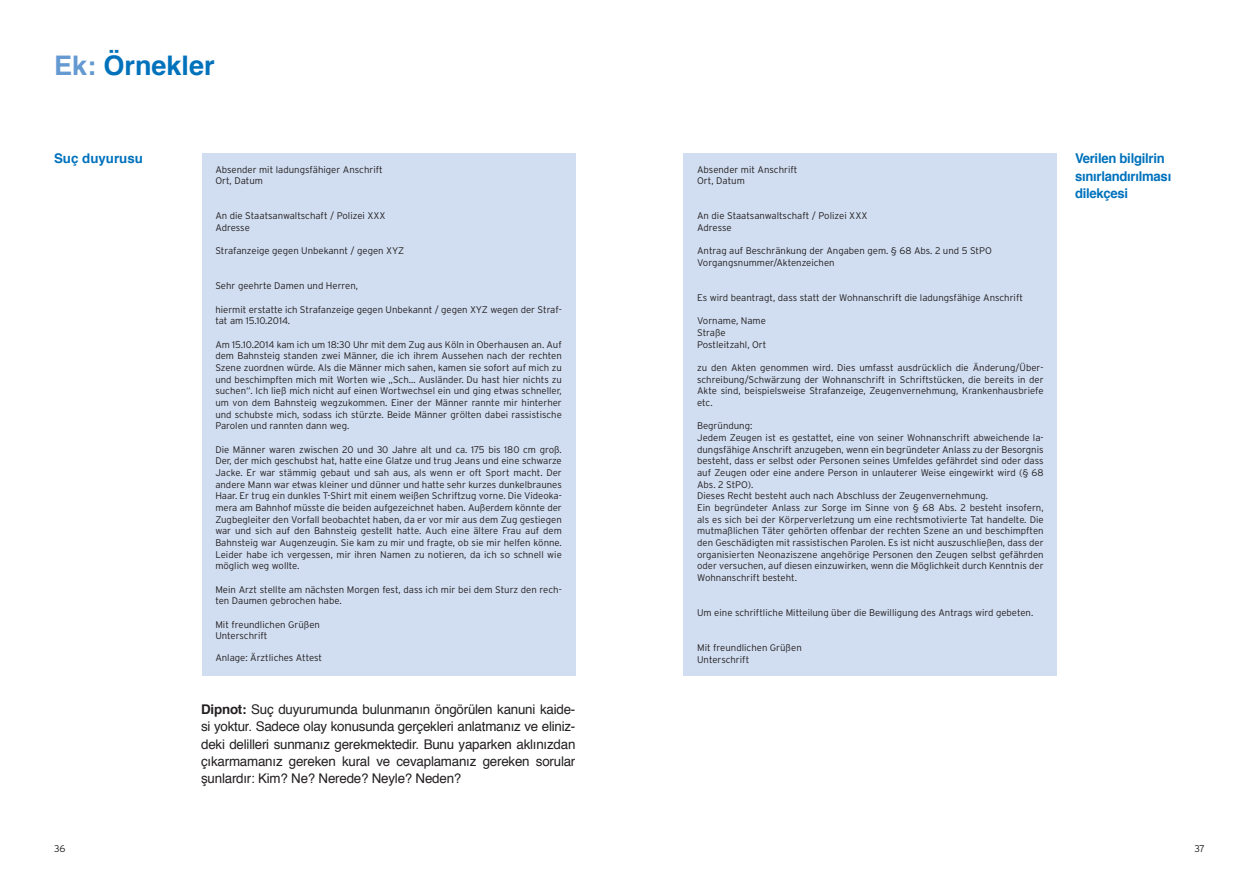
<style>
.page{position:relative;width:1259px;height:893px;background:#fff}
.page>*{position:absolute;margin:0;border:0;box-sizing:border-box;transform-origin:0 0}
.t1{font:700 27px "Helvetica";color:#0072bc}
.t2{font:700 13.5px/17.2px "Helvetica";letter-spacing:-.02em;color:#0072bc}
.t3{font:13.35px/17.2px "Helvetica";letter-spacing:-.015em;color:#231f20;text-align:justify}
.t4{font:700 13.35px "Helvetica";color:#0072bc}
.t5{font:300 9.75px "Interstate";color:#231f20}
.t6{font:300 9.6px/11.7px "Interstate";color:#231f20}
.s1{color:#6599d1}
.s2{font-weight:700}
</style>
<div class="page">
<div style="left:202px;top:153px;width:373px;height:523px;background:#d1def1"></div>
<div style="left:683px;top:153px;width:374px;height:523px;background:#d1def1"></div>
<h1 class="t1" style="left:54px;top:41px;width:162px"><span class="s1">Ek:</span> Örnekler</h1>
<h3 class="t4" style="left:54px;top:147px;width:91px">Suç duyurusu</h3>
<p class="t6" style="left:215px;top:163px;width:169px">Absender mit ladungsfähiger Anschrift<br>Ort, Datum</p>
<p class="t6" style="left:215px;top:210px;width:172px">An die Staatsanwaltschaft / Polizei XXX<br>Adresse</p>
<p class="t6" style="left:215px;top:245px;width:190px">Strafanzeige gegen Unbekannt / gegen XYZ</p>
<p class="t6" style="left:215px;top:280px;width:144px">Sehr geehrte Damen und Herren,</p>
<p class="t6" style="left:215px;top:303px;width:348px">hiermit erstatte ich Strafanzeige gegen Unbekannt / gegen XYZ wegen der Straf&shy;tat am 15.10.2014.</p>
<p class="t6" style="left:215px;top:338px;width:348px;text-align:justify">Am 15.10.2014 kam ich um 18:30 Uhr mit dem Zug aus Köln in Oberhausen an. Auf dem Bahnsteig standen zwei Männer, die ich ihrem Aussehen nach der rechten Szene zuordnen würde. Als die Männer mich sahen, kamen sie sofort auf mich zu und beschimpften mich mit Worten wie „Sch… Ausländer. Du hast hier nichts zu suchen“. Ich ließ mich nicht auf einen Wortwechsel ein und ging etwas schneller, um von dem Bahnsteig wegzukommen. Einer der Männer rannte mir hinterher und schubste mich, sodass ich stürzte. Beide Männer grölten dabei rassistische Parolen und rannten dann weg.</p>
<p class="t6" style="left:215px;top:443px;width:348px;text-align:justify">Die Männer waren zwischen 20 und 30 Jahre alt und ca. 175 bis 180 cm groß.<br>Der, der mich geschubst hat, hatte eine Glatze und trug Jeans und eine schwarze Jacke. Er war stämmig gebaut und sah aus, als wenn er oft Sport macht. Der andere Mann war etwas kleiner und dünner und hatte sehr kurzes dunkelbraunes Haar. Er trug ein dunkles T-Shirt mit einem weißen Schriftzug vorne. Die Videoka&shy;mera am Bahnhof müsste die beiden aufgezeichnet haben. Außerdem könnte der Zugbegleiter den Vorfall beobachtet haben, da er vor mir aus dem Zug gestiegen war und sich auf den Bahnsteig gestellt hatte. Auch eine ältere Frau auf dem Bahnsteig war Augenzeugin. Sie kam zu mir und fragte, ob sie mir helfen könne.<br>Leider habe ich vergessen, mir ihren Namen zu notieren, da ich so schnell wie möglich weg wollte.</p>
<p class="t6" style="left:215px;top:583px;width:348px">Mein Arzt stellte am nächsten Morgen fest, dass ich mir bei dem Sturz den rech&shy;ten Daumen gebrochen habe.</p>
<p class="t6" style="left:215px;top:618px;width:106px">Mit freundlichen Grüßen<br>Unterschrift</p>
<p class="t6" style="left:215px;top:652px;width:108px">Anlage: Ärztliches Attest</p>
<p class="t3" style="left:201px;top:700px;width:376px"><span class="s2">Dipnot:</span> Suç duyurumunda bulunmanın öngörülen kanuni kaide&shy;si yoktur. Sadece olay konusunda gerçekleri anlatmanız ve eliniz&shy;deki delilleri sunmanız gerekmektedir. Bunu yaparken aklınızdan çıkarmamanız gereken kural ve cevaplamanız gereken sorular şunlardır: Kim? Ne? Nerede? Neyle? Neden?</p>
<p class="t6" style="left:697px;top:163px;width:102px">Absender mit Anschrift<br>Ort, Datum</p>
<p class="t6" style="left:697px;top:210px;width:172px">An die Staatsanwaltschaft / Polizei XXX<br>Adresse</p>
<p class="t6" style="left:697px;top:245px;width:296px">Antrag auf Beschränkung der Angaben gem. § 68 Abs. 2 und 5 StPO<br>Vorgangsnummer/Aktenzeichen</p>
<p class="t6" style="left:697px;top:292px;width:327px">Es wird beantragt, dass statt der Wohnanschrift die ladungsfähige Anschrift</p>
<p class="t6" style="left:697px;top:315px;width:71px">Vorname, Name<br>Straße<br>Postleitzahl, Ort</p>
<p class="t6" style="left:697px;top:362px;width:348px;text-align:justify">zu den Akten genommen wird. Dies umfasst ausdrücklich die Änderung/Über&shy;schreibung/Schwärzung der Wohnanschrift in Schriftstücken, die bereits in der Akte sind, beispielsweise Strafanzeige, Zeugenvernehmung, Krankenhausbriefe etc.</p>
<p class="t6" style="left:697px;top:420px;width:348px">Begründung:<br>Jedem Zeugen ist es gestattet, eine von seiner Wohnanschrift abweichende la&shy;dungsfähige Anschrift anzugeben, wenn ein begründeter Anlass zu der Besorgnis besteht, dass er selbst oder Personen seines Umfeldes gefährdet sind oder dass auf Zeugen oder eine andere Person in unlauterer Weise eingewirkt wird (§ 68<br>Abs. 2 StPO).<br>Dieses Recht besteht auch nach Abschluss der Zeugenvernehmung.<br>Ein begründeter Anlass zur Sorge im Sinne von § 68 Abs. 2 besteht insofern, als es sich bei der Körperverletzung um eine rechtsmotivierte Tat handelte. Die mutmaßlichen Täter gehörten offenbar der rechten Szene an und beschimpften den Geschädigten mit rassistischen Parolen. Es ist nicht auszuschließen, dass der organisierten Neonaziszene angehörige Personen den Zeugen selbst gefährden oder versuchen, auf diesen einzuwirken, wenn die Möglichkeit durch Kenntnis der Wohnanschrift besteht.</p>
<p class="t6" style="left:697px;top:607px;width:338px">Um eine schriftliche Mitteilung über die Bewilligung des Antrags wird gebeten.</p>
<p class="t6" style="left:697px;top:642px;width:106px">Mit freundlichen Grüßen<br>Unterschrift</p>
<h2 class="t2" style="left:1075px;top:149px;width:98px">Verilen bilgilrin sınırlandırılması dilekçesi</h2>
<p class="t5" style="left:54px;top:843px;width:13px">36</p>
<p class="t5" style="left:1194px;top:843px;width:12px">37</p>
</div>
